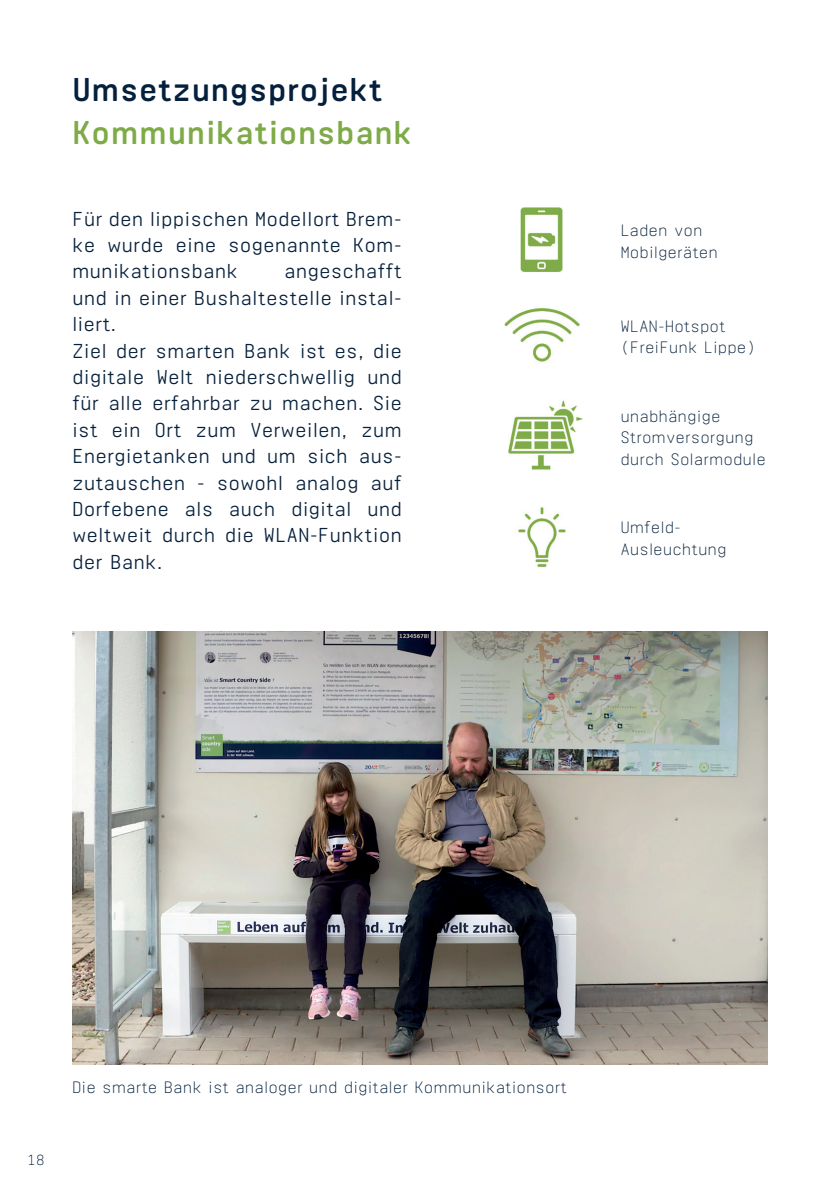
<style>
.page{position:relative;width:840px;height:1191px;background:#fff}
.page>*{position:absolute;margin:0;border:0;box-sizing:border-box;transform-origin:0 0}
.t1{font:700 36px "Realtime Text Rounded";color:#7eab48}
.t2{font:700 36px "Realtime Text Rounded";color:#04203d}
.t3{font:22px/26.4px "Realtime Text Rounded";color:#07213c;text-align:justify}
.t4{font:300 18px/21.6px "Realtime Text Rounded";color:#07213c}
.t5{font:300 18px "Realtime Text Rounded";color:#04203d}
.t6{font:300 16px "Realtime Text Rounded";color:#04203d}
</style>
<div class="page">
<img style="left:520px;top:207px;width:43px;height:65px">
<img style="left:518px;top:507px;width:48px;height:61px">
<img style="left:504px;top:308px;width:75px;height:54px">
<img style="left:508px;top:400px;width:75px;height:70px">
<img style="left:72px;top:632px;width:695px;height:432px">
<h1 class="t2" style="left:72px;top:65px;width:312px">Umsetzungsprojekt</h1>
<h1 class="t1" style="left:72px;top:109px;width:341px">Kommunikationsbank</h1>
<p class="t3" style="left:72px;top:204px;width:331px">Für den lippischen Modellort Brem&shy;ke wurde eine sogenannte Kom&shy;munikationsbank</p>
<p class="t3" style="left:72px;top:256px;width:331px;text-align:left;text-indent:212px">angeschafft und in einer Bushaltestelle instal&shy;liert.<br>Ziel der smarten Bank ist es, die digitale Welt niederschwellig und für alle erfahrbar zu machen. Sie ist ein Ort zum Verweilen, zum<br>Energietanken und um sich aus&shy;zutauschen - sowohl analog auf<br>Dorfebene als auch digital und weltweit durch die WLAN-Funktion der Bank.</p>
<p class="t4" style="left:620px;top:218px;width:99px">Laden von<br>Mobilgeräten</p>
<p class="t4" style="left:620px;top:314px;width:137px">WLAN-Hotspot (FreiFunk Lippe)</p>
<p class="t4" style="left:620px;top:404px;width:147px">unabhängige<br>Stromversorgung durch Solarmodule</p>
<p class="t4" style="left:620px;top:515px;width:108px">Umfeld-<br>Ausleuchtung</p>
<p class="t6" style="left:28px;top:1149px;width:18px">18</p>
<p class="t5" style="left:72px;top:1075px;width:496px">Die smarte Bank ist analoger und digitaler Kommunikationsort</p>
</div>
